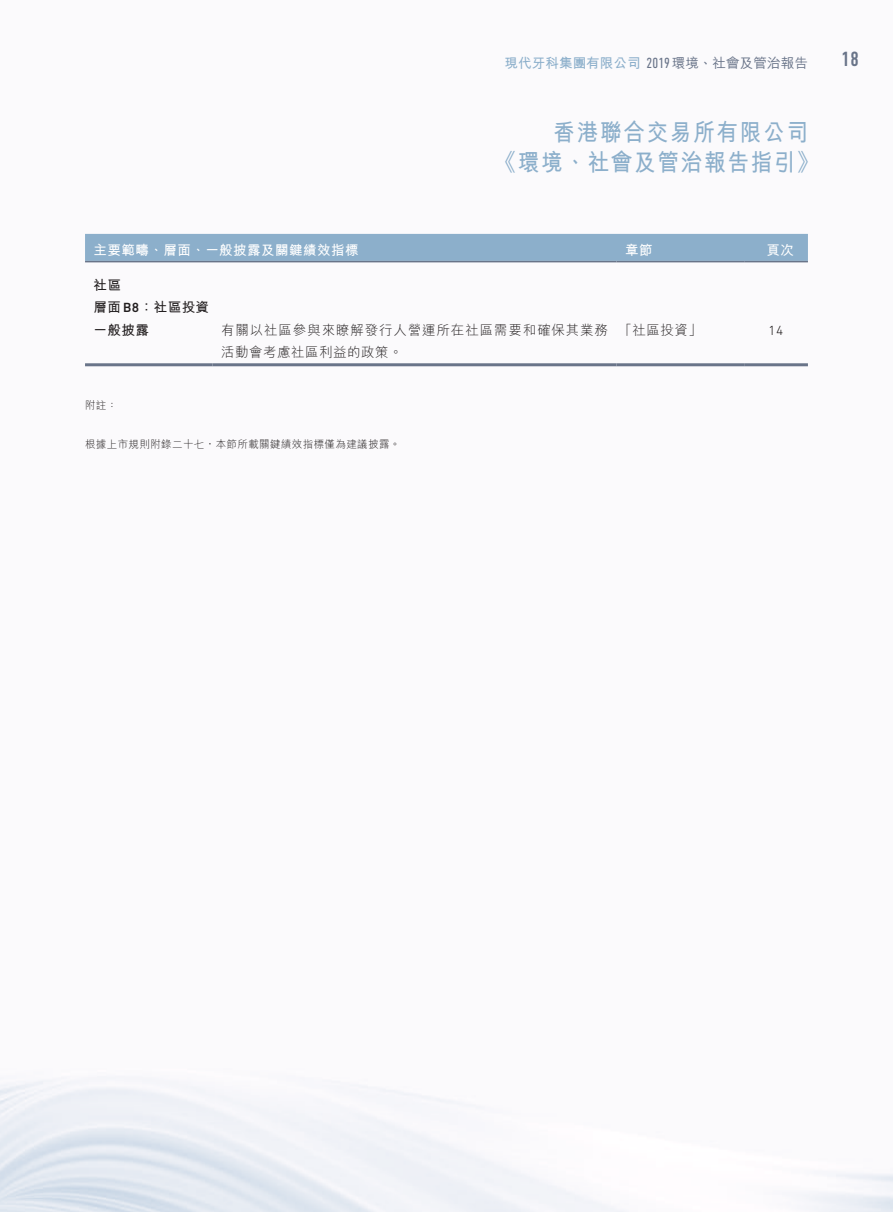
<style>
.page{position:relative;width:893px;height:1212px;background:#fff}
.page>*{position:absolute;margin:0;border:0;box-sizing:border-box;transform-origin:0 0}
.副主標題{font:700 24px "M Hei HK";letter-spacing:.08em;color:#8cafcb;scale:.9 1}
.t1{font:500 condensed 21px "DIN Next LT Pro";color:#697489}
.t2{font:700 13.65px "M Hei HK";letter-spacing:.005em;color:#8cafcb}
._1__內文{font:300 13.5px "M Hei HK";letter-spacing:.065em;color:#231f20}
._1__內文-2{font:700 13.5px "M Hei HK";letter-spacing:.035em;color:#fff}
._1__內文-3{font:700 13.5px "M Hei HK";letter-spacing:.035em;color:#231f20}
._1__內文-4{font:300 13.5px "M Hei HK";letter-spacing:.035em;color:#231f20}
._1__內文-5{font:300 13.5px "DIN Next LT Pro";color:#231f20}
._2__附註內文{font:300 10.5px "M Hei HK";letter-spacing:.035em;color:#231f20}
.s1{font-family:"DIN Next LT Pro";font-weight:400;font-stretch:condensed;font-size:15px;color:#697489}
.s2{font-weight:500;color:#697489}
.s3{font-family:"M Hei HKS";font-weight:500;color:#697489}
.s4{font-family:"DIN Next LT Pro";font-weight:500}
</style>
<div class="page">
<div style="left:85px;top:234px;width:723px;height:27px;background:#8cafcb"></div>
<hr style="left:85px;top:261px;width:532px;height:1px;background:#697489">
<hr style="left:617px;top:261px;width:127px;height:1px;background:#697489">
<hr style="left:744px;top:261px;width:64px;height:1px;background:#697489">
<hr style="left:85px;top:363px;width:128px;height:3px;background:#697489">
<hr style="left:213px;top:363px;width:404px;height:3px;background:#697489">
<hr style="left:617px;top:363px;width:127px;height:3px;background:#697489">
<hr style="left:744px;top:363px;width:64px;height:3px;background:#697489">
<p class="t2" style="left:504px;top:53px;width:305px">現代牙科集團有限公司 <span class="s1">2019</span><span class="s2">環境</span><span class="s3">、</span><span class="s2">社會及管治報告</span></p>
<p class="副主標題" style="left:554px;top:114px;width:284px">香港聯合交易所有限公司</p>
<p class="副主標題" style="left:494px;top:144px;width:362px">《環境、社會及管治報告指引《</p>
<p class="_1__內文-2" style="left:94px;top:240px;width:267px">主要範疇、層面、一般披露及關鍵績效指標</p>
<p class="_1__內文-3" style="left:94px;top:275px;width:29px">社區</p>
<p class="_1__內文-3" style="left:94px;top:297px;width:117px">層面<span class="s4">B8</span>：社區投資</p>
<p class="_1__內文" style="left:221px;top:323px;width:388px">有關以社區參與來瞭解發行人營運所在社區需要和確保其業務</p>
<p class="_1__內文-3" style="left:94px;top:320px;width:57px">一般披露</p>
<p class="_1__內文-4" style="left:221px;top:345px;width:183px">活動會考慮社區利益的政策。</p>
<p class="_2__附註內文" style="left:85px;top:400px;width:34px">附註：</p>
<p class="_2__附註內文" style="left:85px;top:439px;width:317px">根據上市規則附錄二十七，本節所載關鍵績效指標僅為建議披露。</p>
<p class="_1__內文-2" style="left:625px;top:240px;width:29px">章節</p>
<p class="_1__內文" style="left:618px;top:323px;width:85px">「社區投資「</p>
<p class="_1__內文-2" style="left:766px;top:240px;width:29px">頁次</p>
<p class="_1__內文-5" style="left:769px;top:322px;width:16px">14</p>
<h2 class="t1" style="left:842px;top:47px;width:19px">18</h2>
</div>
